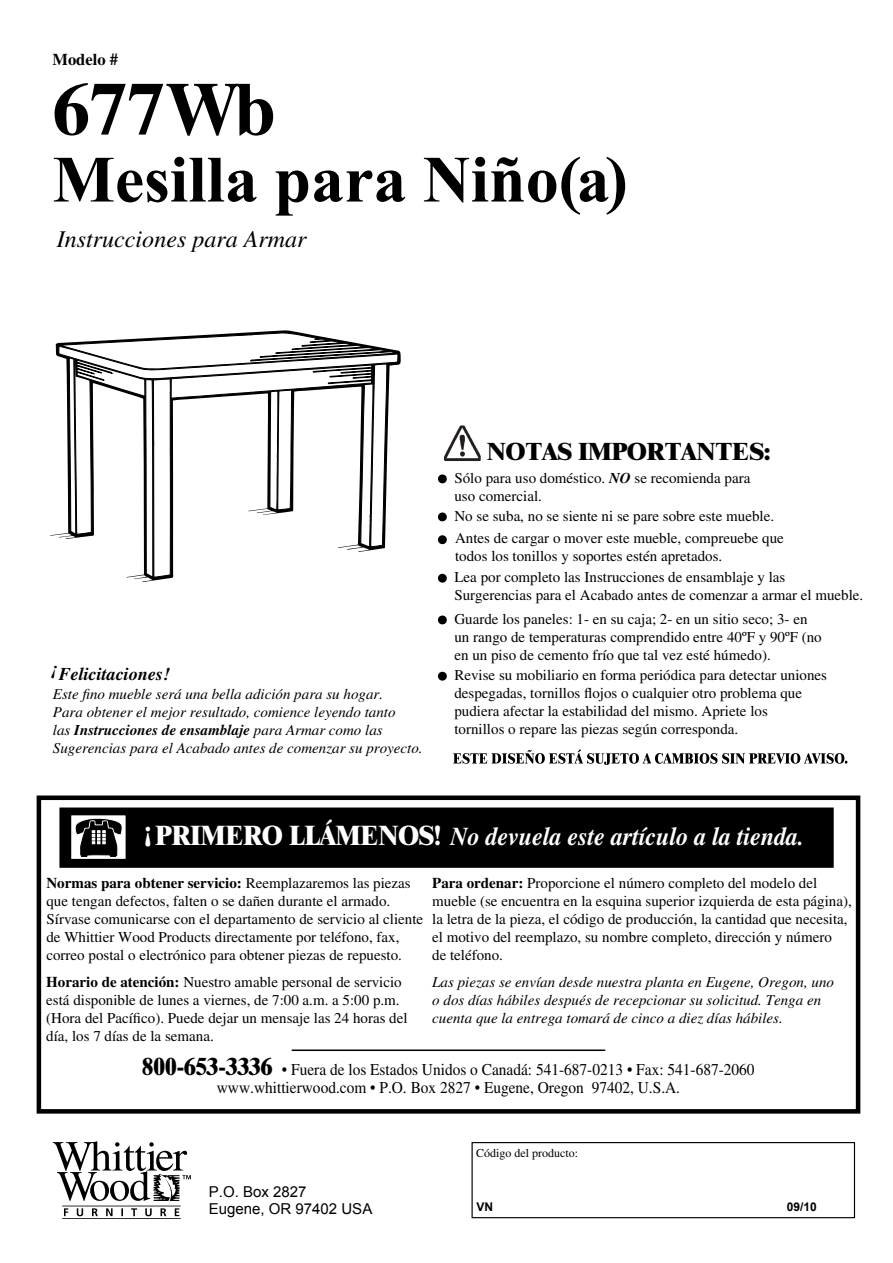
<style>
.page{position:relative;width:893px;height:1263px;background:#fff}
.page>*{position:absolute;margin:0;border:0;box-sizing:border-box;transform-origin:0 0}
.t1{font:700 75px "Times LT Std";color:#000}
.t2{font:700 66px "Times New Roman";color:#000}
.t3{font:800 27px "Times LT Std";color:#fff;scale:.93 1}
.t4{font:italic 700 25.65px "Times LT Std";color:#fff;scale:.93 1}
.t5{font:italic 24px "Times LT Std";color:#000}
.t6{font:800 24px "Times LT Std";color:#000}
.t7{font:italic 700 18px "Times LT Std";color:#000}
.t8{font:16.5px/18px "Times LT Std";color:#000;text-align:center;scale:.93 1}
.t9{font:700 16.5px "Times LT Std";color:#000}
.t10{font:15px/18px "Times LT Std";color:#000}
.t11{font:italic 15px/18px "Times LT Std";color:#000}
.t12{font:15px/17.2px "Arial";color:#000}
.t13{font:12px "Times LT Std";color:#000}
.t14{font:700 12px "Arial";color:#000}
.s1{font-weight:700}
.s2{font-weight:700;font-style:italic}
.s3{font-weight:800;font-style:normal;font-size:27px}
.s4{font-weight:800;font-size:24px}
</style>
<div class="page">
<svg style="left:453px;top:749px;width:394px;height:16px"></svg>
<div style="left:37px;top:796px;width:823px;height:318px;border:5px solid #000"></div>
<div style="left:471px;top:1142px;width:384px;height:76px;border:1px solid #000"></div>
<svg style="left:53px;top:1141px;width:138px;height:78px"></svg>
<img style="left:444px;top:425px;width:36px;height:36px">
<svg style="left:438px;top:474px;width:9px;height:9px"></svg>
<svg style="left:438px;top:513px;width:9px;height:8px"></svg>
<svg style="left:438px;top:535px;width:9px;height:9px"></svg>
<svg style="left:438px;top:574px;width:9px;height:9px"></svg>
<svg style="left:438px;top:616px;width:9px;height:8px"></svg>
<svg style="left:438px;top:672px;width:9px;height:9px"></svg>
<svg style="left:291px;top:1049px;width:315px;height:2px"></svg>
<div style="left:59px;top:808px;width:774px;height:60px;background:#000"></div>
<div style="left:70px;top:815px;width:56px;height:45px;background:#fff"></div>
<div style="left:70px;top:814px;width:57px;height:46px;border:1px solid #000"></div>
<svg style="left:75px;top:818px;width:47px;height:39px"></svg>
<svg style="left:58px;top:332px;width:340px;height:245px"></svg>
<p class="t9" style="left:52px;top:49px;width:67px">Modelo #</p>
<h1 class="t1" style="left:52px;top:64px;width:225px">677Wb</h1>
<h2 class="t2" style="left:52px;top:134px;width:577px">Mesilla para Niño(a)</h2>
<h3 class="t5" style="left:57px;top:226px;width:251px">Instrucciones para Armar</h3>
<p class="t7" style="left:58px;top:683px;width:9px;rotate:-180deg">!</p>
<p class="t7" style="left:59px;top:663px;width:113px">Felicitaciones!</p>
<p class="t11" style="left:53px;top:685px;width:371px">Este fino mueble será una bella adición para su hogar.<br>Para obtener el mejor resultado, comience leyendo tanto<br>las <span class="s1">Instrucciones de ensamblaje</span> para Armar como las Sugerencias para el Acabado antes de comenzar su proyecto.</p>
<h3 class="t6" style="left:487px;top:436px;width:285px">NOTAS IMPORTANTES:</h3>
<p class="t10" style="left:454px;top:469px;width:297px">Sólo para uso doméstico. <span class="s2">NO</span> se recomienda para uso comercial.</p>
<p class="t10" style="left:454px;top:507px;width:321px">No se suba, no se siente ni se pare sobre este mueble.</p>
<p class="t10" style="left:455px;top:529px;width:330px">Antes de cargar o mover este mueble, compreuebe que todos los tonillos y soportes estén apretados.</p>
<p class="t10" style="left:454px;top:568px;width:410px">Lea por completo las Instrucciones de ensamblaje y las<br>Surgerencias para el Acabado antes de comenzar a armar el mueble.</p>
<p class="t10" style="left:454px;top:610px;width:369px">Guarde los paneles: 1- en su caja; 2- en un sitio seco; 3- en un rango de temperaturas comprendido entre 40ºF y 90ºF (no en un piso de cemento frío que tal vez esté húmedo).</p>
<p class="t10" style="left:454px;top:666px;width:374px">Revise su mobiliario en forma periódica para detectar uniones despegadas, tornillos flojos o cualquier otro problema que pudiera afectar la estabilidad del mismo. Apriete los<br>tornillos o repare las piezas según corresponda.</p>
<h3 class="t4" style="left:155px;top:821px;width:699px"><span class="s3">PRIMERO LLÁMENOS!</span> No devuela este artículo a la tienda.</h3>
<h3 class="t3" style="left:152px;top:853px;width:9px;rotate:-180deg">!</h3>
<p class="t10" style="left:46px;top:874px;width:378px"><span class="s1">Normas para obtener servicio:</span> Reemplazaremos las piezas que tengan defectos, falten o se dañen durante el armado.<br>Sírvase comunicarse con el departamento de servicio al cliente de Whittier Wood Products directamente por teléfono, fax, correo postal o electrónico para obtener piezas de repuesto.</p>
<p class="t10" style="left:432px;top:874px;width:421px"><span class="s1">Para ordenar:</span> Proporcione el número completo del modelo del mueble (se encuentra en la esquina superior izquierda de esta página), la letra de la pieza, el código de producción, la cantidad que necesita, el motivo del reemplazo, su nombre completo, dirección y número<br>de teléfono.</p>
<p class="t10" style="left:46px;top:973px;width:363px"><span class="s1">Horario de atención:</span> Nuestro amable personal de servicio está disponible de lunes a viernes, de 7:00 a.m. a 5:00 p.m. (Hora del Pacífico). Puede dejar un mensaje las 24 horas del día, los 7 días de la semana.</p>
<p class="t11" style="left:432px;top:973px;width:403px">Las piezas se envían desde nuestra planta en Eugene, Oregon, uno o dos días hábiles después de recepcionar su solicitud. Tenga en cuenta que la entrega tomará de cinco a diez días hábiles.</p>
<p class="t8" style="left:142px;top:1061px;width:660px"><span class="s4">800-653-3336</span> • Fuera de los Estados Unidos o Canadá: 541-687-0213 • Fax: 541-687-2060 www.whittierwood.com • P.O. Box 2827 • Eugene, Oregon 97402, U.S.A.</p>
<p class="t12" style="left:209px;top:1183px;width:165px">P.O. Box 2827<br>Eugene, OR 97402 USA</p>
<p class="t13" style="left:476px;top:1146px;width:103px">Código del producto:</p>
<p class="t14" style="left:476px;top:1199px;width:18px">VN</p>
<p class="t14" style="left:786px;top:1199px;width:32px">09/10</p>
</div>
